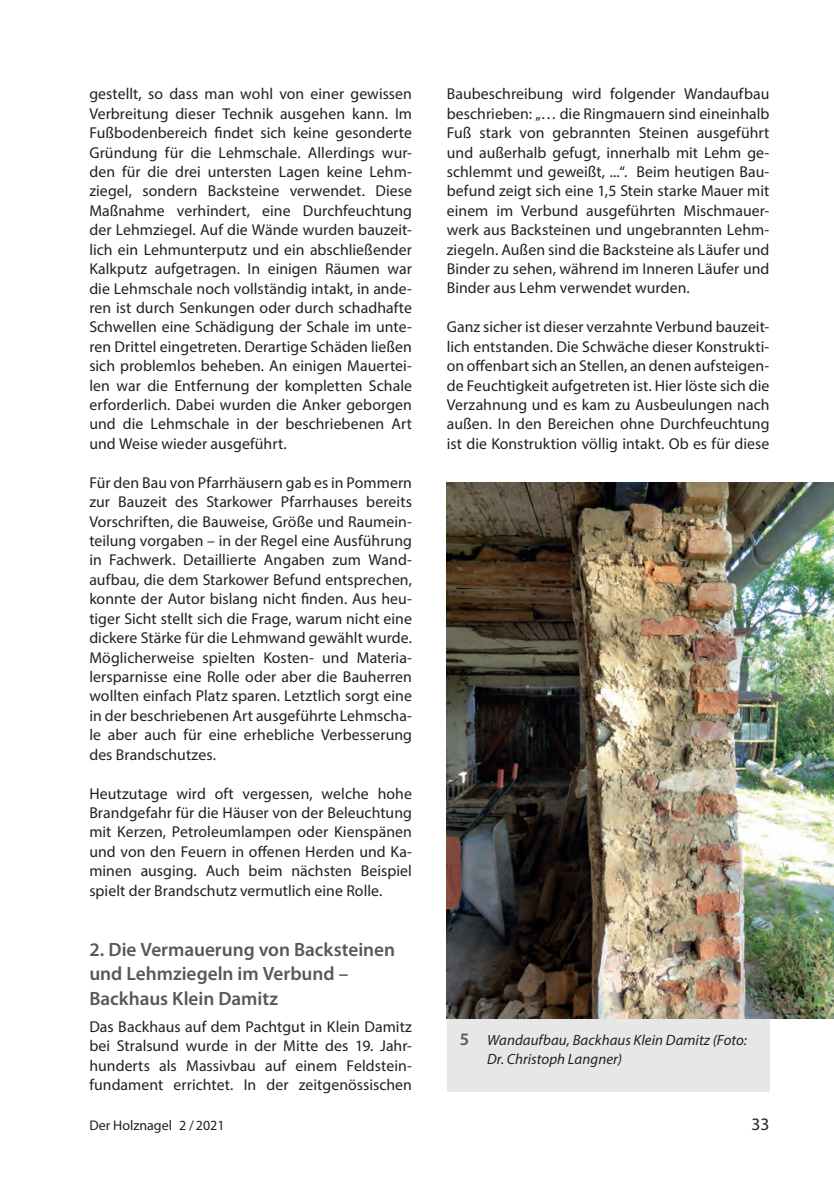
<style>
.page{position:relative;width:834px;height:1181px;background:#fff}
.page>*{position:absolute;margin:0;border:0;box-sizing:border-box;transform-origin:0 0}
.t1{font:600 19.25px/24.5px "Myriad Pro";color:#57585a}
.t2{font:17.5px "Myriad Pro";color:#231f20}
.t3{font:15.75px/19.4px "Myriad Pro";letter-spacing:.005em;color:#231f20;text-align:justify}
.t4{font:italic 14.88px/19.2px "Myriad Pro";letter-spacing:.005em;color:#231f20}
.t5{font:14px "Myriad Pro";color:#231f20}
.s1{font-weight:600;font-style:normal;font-size:17.5px;color:#57585a}
</style>
<div class="page">
<div style="left:446px;top:482px;width:323px;height:609px;background:#e6e7e6"></div>
<img style="left:446px;top:482px;width:387px;height:536px">
<p class="t3" style="left:89px;top:84px;width:324px">gestellt, so dass man wohl von einer gewissen Verbreitung dieser Technik ausgehen kann. Im Fußbodenbereich findet sich keine gesonderte Gründung für die Lehmschale. Allerdings wur&shy;den für die drei untersten Lagen keine Lehm&shy;ziegel, sondern Backsteine verwendet. Diese Maßnahme verhindert, eine Durchfeuchtung der Lehmziegel. Auf die Wände wurden bauzeit&shy;lich ein Lehmunterputz und ein abschließender Kalkputz aufgetragen. In einigen Räumen war die Lehmschale noch vollständig intakt, in ande&shy;ren ist durch Senkungen oder durch schadhafte Schwellen eine Schädigung der Schale im unte&shy;ren Drittel eingetreten. Derartige Schäden ließen sich problemlos beheben. An einigen Mauertei&shy;len war die Entfernung der kompletten Schale erforderlich. Dabei wurden die Anker geborgen und die Lehmschale in der beschriebenen Art und Weise wieder ausgeführt.</p>
<p class="t3" style="left:89px;top:472px;width:324px">Für den Bau von Pfarrhäusern gab es in Pommern zur Bauzeit des Starkower Pfarrhauses bereits Vorschriften, die Bauweise, Größe und Raumein&shy;teilung vorgaben – in der Regel eine Ausführung in Fachwerk. Detaillierte Angaben zum Wand&shy;aufbau, die dem Starkower Befund entsprechen, konnte der Autor bislang nicht finden. Aus heu&shy;tiger Sicht stellt sich die Frage, warum nicht eine dickere Stärke für die Lehmwand gewählt wurde.<br>Möglicherweise spielten Kosten- und Materia&shy;lersparnisse eine Rolle oder aber die Bauherren wollten einfach Platz sparen. Letztlich sorgt eine in der beschriebenen Art ausgeführte Lehmscha&shy;le aber auch für eine erhebliche Verbesserung des Brandschutzes.</p>
<p class="t3" style="left:89px;top:783px;width:324px">Heutzutage wird oft vergessen, welche hohe Brandgefahr für die Häuser von der Beleuchtung mit Kerzen, Petroleumlampen oder Kienspänen und von den Feuern in offenen Herden und Ka&shy;minen ausging. Auch beim nächsten Beispiel spielt der Brandschutz vermutlich eine Rolle.</p>
<p class="t1" style="left:89px;top:936px;width:307px">2. Die Vermauerung von Backsteinen und Lehmziegeln im Verbund –<br>Backhaus Klein Damitz</p>
<p class="t3" style="left:89px;top:1016px;width:324px">Das Backhaus auf dem Pachtgut in Klein Damitz bei Stralsund wurde in der Mitte des 19. Jahr&shy;hunderts als Massivbau auf einem Feldstein&shy;fundament errichtet. In der zeitgenössischen</p>
<p class="t3" style="left:446px;top:84px;width:324px">Baubeschreibung wird folgender Wandaufbau beschrieben: „… die Ringmauern sind eineinhalb Fuß stark von gebrannten Steinen ausgeführt und außerhalb gefugt, innerhalb mit Lehm ge&shy;schlemmt und geweißt, ...“. Beim heutigen Bau&shy;befund zeigt sich eine 1,5 Stein starke Mauer mit einem im Verbund ausgeführten Mischmauer&shy;werk aus Backsteinen und ungebrannten Lehm&shy;ziegeln. Außen sind die Backsteine als Läufer und Binder zu sehen, während im Inneren Läufer und Binder aus Lehm verwendet wurden.</p>
<p class="t3" style="left:446px;top:317px;width:324px">Ganz sicher ist dieser verzahnte Verbund bauzeit&shy;lich entstanden. Die Schwäche dieser Konstrukti&shy;on offenbart sich an Stellen, an denen aufsteigen&shy;de Feuchtigkeit aufgetreten ist. Hier löste sich die Verzahnung und es kam zu Ausbeulungen nach außen. In den Bereichen ohne Durchfeuchtung ist die Konstruktion völlig intakt. Ob es für diese</p>
<p class="t4" style="left:487px;top:1030px;width:261px;text-indent:-27px"><span class="s1">5</span> Wandaufbau, Backhaus Klein Damitz (Foto:<br>Dr. Christoph Langner)</p>
<p class="t5" style="left:89px;top:1116px;width:137px">Der Holznagel 2 /2021</p>
<p class="t2" style="left:751px;top:1113px;width:19px">33</p>
</div>
